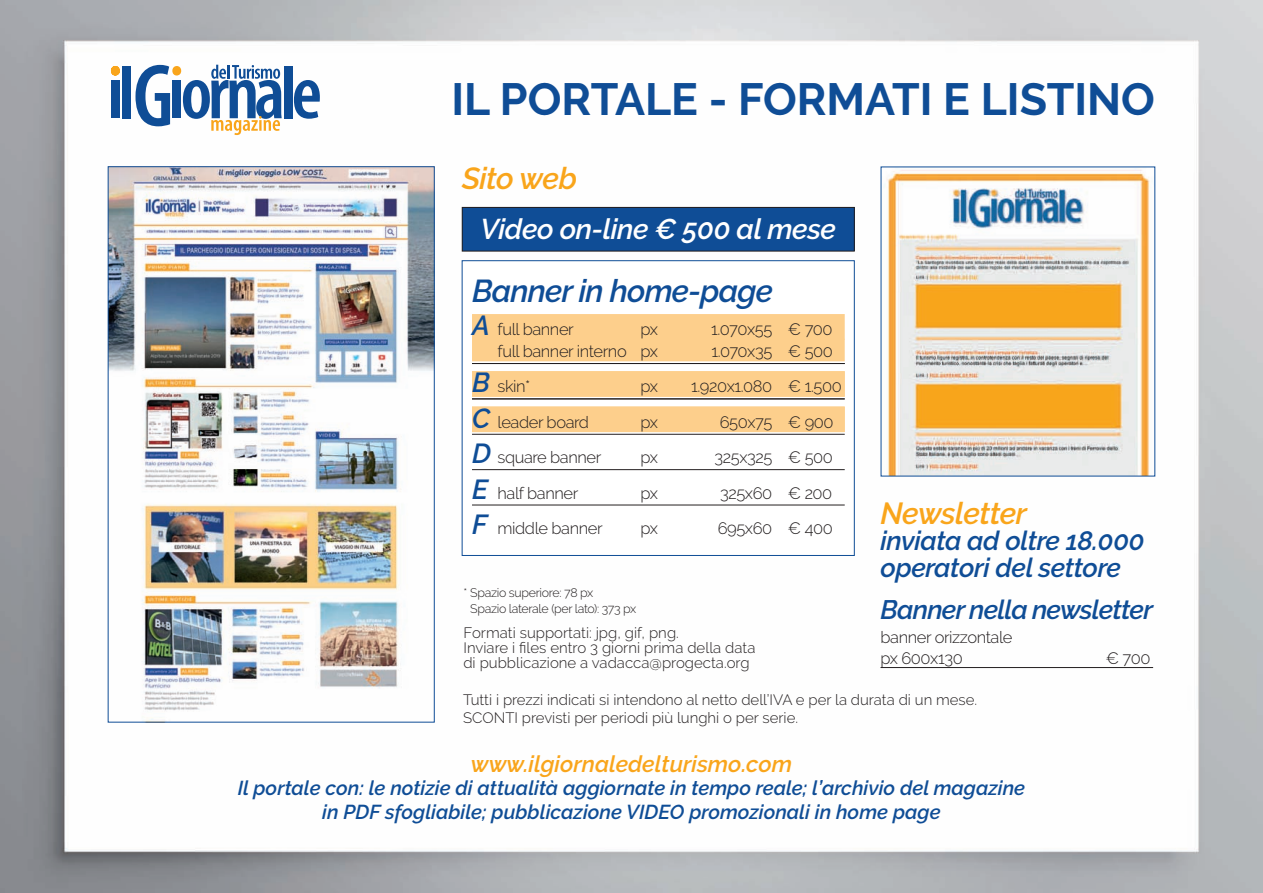
<style>
.page{position:relative;width:1263px;height:893px;background:#fff}
.page>*{position:absolute;margin:0;border:0;box-sizing:border-box;transform-origin:0 0}
.t1{font:700 45px "Raleway";color:#0f4d96}
.t2{font:italic 600 31.65px "Raleway";letter-spacing:-.025em;color:#0f4d96}
.t3{font:italic 600 30.45px "Raleway";letter-spacing:-.02em;color:#f9a51b}
.t4{font:italic 600 28.5px "Raleway";letter-spacing:-.015em;color:#fff}
.t5{font:italic 600 26.7px/26.7px "Raleway";letter-spacing:-.025em;color:#0f4d96}
.t6{font:italic 600 22.95px "Raleway";color:#f9a51b}
.t7{font:italic 600 20.1px/23.2px "Raleway";color:#0f4d96;text-align:center}
.t8{font:300 16.5px/20.2px "Raleway";letter-spacing:-.025em;color:#231f20}
.t9{font:300 15px/15px "Raleway";color:#231f20}
.t10{font:300 12.3px/15.3px "Raleway";letter-spacing:-.025em;color:#231f20}
.s1{font-weight:600;font-style:italic;font-size:27.45px;color:#0f4d96}
</style>
<div class="page">
<img style="left:0;top:0;width:1263px;height:893px">
<div style="left:462px;top:261px;width:392px;height:294px;background:#fff"></div>
<div style="left:472px;top:314px;width:373px;height:26px;background:#fdcf8c"></div>
<div style="left:472px;top:339px;width:373px;height:22px;background:#fdcf8c"></div>
<hr style="left:472px;top:363px;width:373px;height:1px;background:#231f20">
<div style="left:472px;top:371px;width:373px;height:26px;background:#fdcf8c"></div>
<hr style="left:472px;top:399px;width:373px;height:1px;background:#231f20">
<div style="left:472px;top:407px;width:373px;height:25px;background:#fdcf8c"></div>
<hr style="left:472px;top:434px;width:373px;height:1px;background:#231f20">
<hr style="left:472px;top:469px;width:373px;height:1px;background:#231f20">
<hr style="left:472px;top:505px;width:373px;height:1px;background:#231f20">
<div style="left:462px;top:207px;width:392px;height:44px;background:#0f4d96"></div>
<div style="left:462px;top:207px;width:392px;height:44px;border:1px solid #231f20"></div>
<hr style="left:880px;top:667px;width:273px;height:1px;background:#231f20">
<img style="left:883px;top:169px;width:270px;height:305px">
<div style="left:111px;top:81px;width:9px;height:37px;background:#0f4d96"></div>
<svg style="left:111px;top:66px;width:9px;height:10px"></svg>
<div style="left:123px;top:66px;width:8px;height:52px;background:#0f4d96"></div>
<svg style="left:135px;top:65px;width:35px;height:61px"></svg>
<div style="left:173px;top:81px;width:8px;height:37px;background:#0f4d96"></div>
<div style="left:284px;top:66px;width:8px;height:52px;background:#0f4d96"></div>
<svg style="left:294px;top:80px;width:26px;height:39px"></svg>
<div style="left:172px;top:66px;width:9px;height:10px;background:#f9a51b;border-radius:50%"></div>
<svg style="left:183px;top:65px;width:99px;height:70px"></svg>
<img style="left:110px;top:169px;width:322px;height:551px">
<h1 class="t1" style="left:451px;top:74px;width:705px">IL PORTALE - FORMATI E LISTINO</h1>
<h3 class="t3" style="left:462px;top:161px;width:117px">Sito web</h3>
<h3 class="t4" style="left:480px;top:212px;width:357px">Video on-line € 500 al mese</h3>
<h2 class="t2" style="left:472px;top:273px;width:302px">Banner in home-page</h2>
<p class="t8" style="left:472px;top:319px;width:103px"><span class="s1">A</span> full banner</p>
<p class="t8" style="left:640px;top:319px;width:19px">px</p>
<p class="t8" style="left:711px;top:319px;width:123px">1.070x55 € 700</p>
<p class="t8" style="left:498px;top:341px;width:162px">full banner interno px</p>
<p class="t8" style="left:711px;top:341px;width:123px">1.070x35 € 500</p>
<p class="t8" style="left:472px;top:376px;width:60px"><span class="s1">B</span> skin*</p>
<p class="t8" style="left:640px;top:376px;width:19px">px</p>
<p class="t8" style="left:691px;top:376px;width:152px">1.920x1.080 € 1.500</p>
<p class="t8" style="left:472px;top:412px;width:119px"><span class="s1">C</span> leader board</p>
<p class="t8" style="left:640px;top:412px;width:19px">px</p>
<p class="t8" style="left:720px;top:412px;width:115px">650x75 € 900</p>
<p class="t8" style="left:472px;top:447px;width:131px"><span class="s1">D</span> square banner</p>
<p class="t8" style="left:640px;top:447px;width:19px">px</p>
<p class="t8" style="left:714px;top:447px;width:120px">325x325 € 500</p>
<p class="t8" style="left:472px;top:483px;width:108px"><span class="s1">E</span> half banner</p>
<p class="t8" style="left:640px;top:483px;width:19px">px</p>
<p class="t8" style="left:720px;top:483px;width:114px">325x60 € 200</p>
<p class="t8" style="left:472px;top:518px;width:132px"><span class="s1">F</span> middle banner</p>
<p class="t8" style="left:640px;top:518px;width:19px">px</p>
<p class="t8" style="left:718px;top:518px;width:117px">695x60 € 400</p>
<h3 class="t3" style="left:880px;top:495px;width:148px">Newsletter</h3>
<h3 class="t5" style="left:880px;top:528px;width:266px">inviata ad oltre 18.000 operatori del settore</h3>
<p class="t10" style="left:470px;top:585px;width:168px;text-indent:-7px">* Spazio superiore: 78 px<br>Spazio laterale (per lato): 373 px</p>
<h3 class="t5" style="left:880px;top:596px;width:274px">Banner nella newsletter</h3>
<p class="t8" style="left:880px;top:627px;width:133px">banner orizzontale px 600x130</p>
<p class="t9" style="left:463px;top:626px;width:294px">Formati supportati: jpg, gif, png.<br>Inviare i files entro 3 giorni prima della data di pubblicazione a vadacca@progecta.org</p>
<p class="t9" style="left:463px;top:691px;width:515px;line-height:18px">Tutti i prezzi indicati si intendono al netto dell’IVA e per la durata di un mese.<br>SconTI previsti per periodi più lunghi o per serie.</p>
<p class="t8" style="left:1106px;top:648px;width:46px">€ 700</p>
<h3 class="t6" style="left:471px;top:751px;width:323px">www.ilgiornaledelturismo.com</h3>
<h3 class="t7" style="left:238px;top:777px;width:789px">Il portale con: le notizie di attualità aggiornate in tempo reale; l’archivio del magazine in PDF sfogliabile; pubblicazione VIDEO promozionali in home page</h3>
</div>
